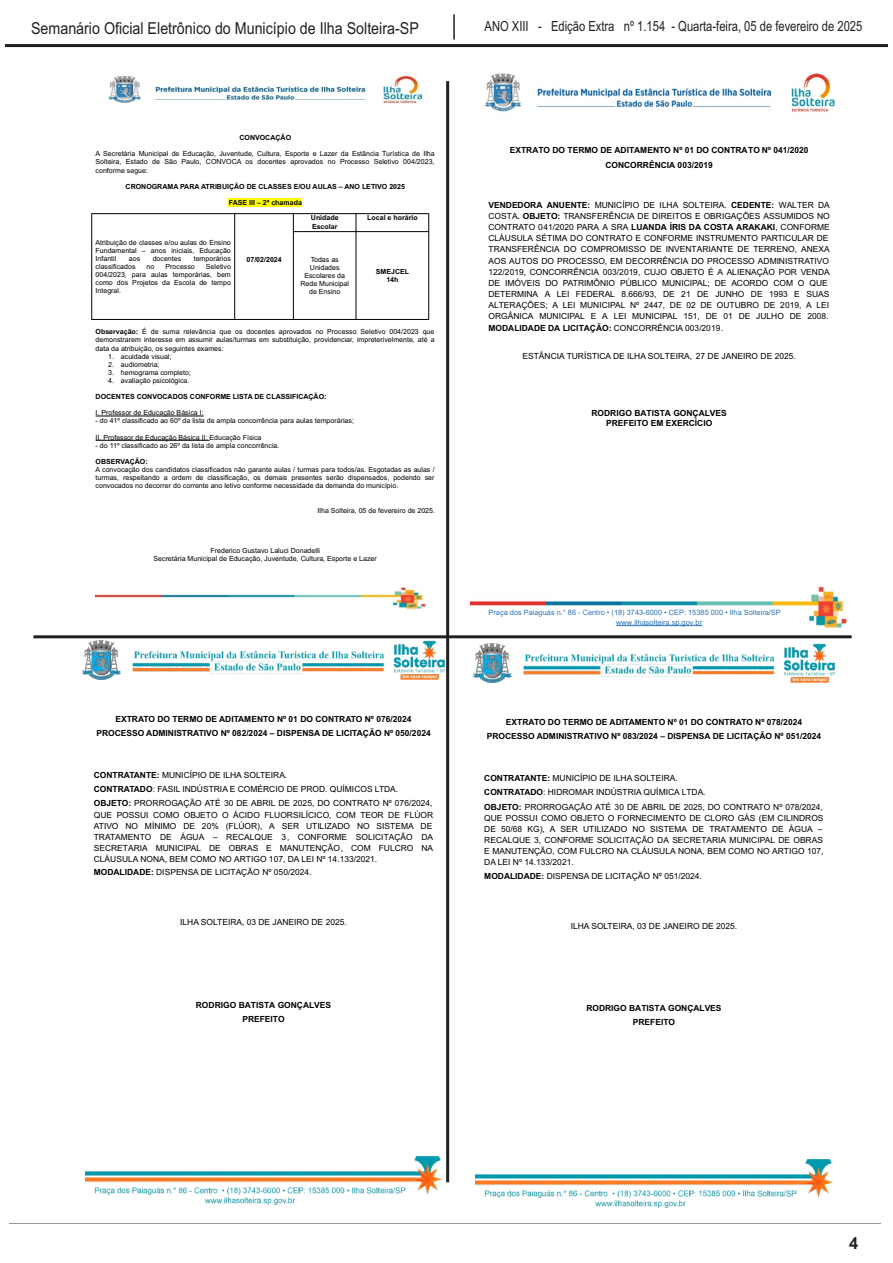
<style>
.page{position:relative;width:893px;height:1263px;background:#fff}
.page>*{position:absolute;margin:0;border:0;box-sizing:border-box;transform-origin:0 0}
.t1{font:16.5px "Arial";color:#231f20;scale:.86 1}
.t2{font:700 16.5px "Arial";color:#231f20}
.t3{font:13.95px "Arial";color:#231f20;scale:.8 1}
.t4{font:8.4px/11.1px "Arial";color:#000}
.t5{font:700 8.4px/13.8px "Arial";color:#000;text-align:center}
.t6{font:7.35px/9.8px "Arial";color:#2e74b5}
.t7{font:7.05px/8.1px "Arial";color:#000;text-align:justify}
.t8{font:700 7.05px/8.1px "Arial";color:#000}
.s1{font-weight:700}
</style>
<div class="page">
<hr style="left:5px;top:44px;width:883px;height:3px;background:#231f20">
<hr style="left:453px;top:14px;width:2px;height:26px;background:#231f20">
<hr style="left:9px;top:1223px;width:872px;height:1px;background:#949698">
<hr style="left:446px;top:81px;width:3px;height:1101px;background:#231f20">
<img style="left:108px;top:75px;width:315px;height:29px">
<div style="left:229px;top:198px;width:73px;height:8px;background:#ff0"></div>
<hr style="left:92px;top:213px;width:337px;height:1px;background:#000">
<hr style="left:293px;top:231px;width:136px;height:1px;background:#000">
<hr style="left:92px;top:319px;width:337px;height:1px;background:#000">
<hr style="left:91px;top:213px;width:1px;height:107px;background:#000">
<hr style="left:234px;top:213px;width:1px;height:107px;background:#000">
<hr style="left:293px;top:213px;width:1px;height:107px;background:#000">
<hr style="left:356px;top:213px;width:1px;height:107px;background:#000">
<hr style="left:428px;top:213px;width:1px;height:107px;background:#000">
<hr style="left:96px;top:416px;width:108px;height:1px;background:#000">
<hr style="left:96px;top:440px;width:113px;height:1px;background:#000">
<img style="left:96px;top:587px;width:330px;height:23px">
<img style="left:470px;top:586px;width:377px;height:43px">
<img style="left:484px;top:73px;width:351px;height:39px">
<hr style="left:616px;top:625px;width:86px;height:1px;background:#2e74b5">
<img style="left:83px;top:640px;width:361px;height:39px">
<img style="left:85px;top:1156px;width:357px;height:48px">
<img style="left:473px;top:643px;width:362px;height:39px">
<img style="left:476px;top:1159px;width:356px;height:48px">
<hr style="left:33px;top:635px;width:819px;height:3px;background:#231f20">
<h1 class="t1" style="left:31px;top:22px;width:452px">Semanário Oficial Eletrônico do Município de Ilha Solteira-SP</h1>
<h2 class="t3" style="left:484px;top:21px;width:474px">ANO XIII - Edição Extra nº 1.154 - Quarta-feira, 05 de fevereiro de 2025</h2>
<p class="t8" style="left:239px;top:134px;width:53px">CONVOCAÇÃO</p>
<p class="t7" style="left:96px;top:150px;width:341px">A Secretária Municipal de Educação, Juventude, Cultura, Esporte e Lazer da Estância Turística de Ilha Solteira, Estado de São Paulo, CONVOCA os docentes aprovados no Processo Seletivo 004/2023, conforme segue:</p>
<p class="t8" style="left:126px;top:183px;width:281px">CRONOGRAMA PARA ATRIBUIÇÃO DE CLASSES E/OU AULAS – ANO LETIVO 2025</p>
<p class="t8" style="left:229px;top:199px;width:75px">FASE III – 2ª chamada</p>
<p class="t7" style="left:96px;top:239px;width:137px">Atribuição de classes e/ou aulas do Ensino Fundamental – anos iniciais, Educação Infantil</p>
<p class="t7" style="left:129px;top:255px;width:13px">aos</p>
<p class="t7" style="left:153px;top:255px;width:30px">docentes</p>
<p class="t7" style="left:194px;top:255px;width:39px">temporários</p>
<p class="t7" style="left:96px;top:263px;width:41px">classificados</p>
<p class="t7" style="left:147px;top:263px;width:9px">no</p>
<p class="t7" style="left:166px;top:263px;width:31px">Processo</p>
<p class="t8" style="left:311px;top:215px;width:29px">Unidade<br>Escolar</p>
<p class="t8" style="left:367px;top:215px;width:52px">Local e horário</p>
<p class="t7" style="left:300px;top:256px;width:50px;text-align:center">Todas as<br>Unidades<br>Escolares da<br>Rede Municipal de Ensino</p>
<p class="t8" style="left:247px;top:256px;width:37px">07/02/2024</p>
<p class="t7" style="left:96px;top:263px;width:137px;text-indent:110px">Seletivo 004/2023, para aulas temporárias, bem como dos Projetos da Escola de tempo Integral.</p>
<p class="t8" style="left:376px;top:268px;width:35px;text-align:center">SMEJCEL<br>14h</p>
<p class="t7" style="left:96px;top:328px;width:341px"><span class="s1">Observação:</span> É de suma relevância que os docentes aprovados no Processo Seletivo 004/2023 que demonstrarem interesse em assumir aulas/turmas em substituição, providenciar, impreterivelmente, até a data da atribuição, os seguintes exames:</p>
<p class="t7" style="left:108px;top:353px;width:65px">1. acuidade visual;</p>
<p class="t7" style="left:108px;top:361px;width:53px">2. audiometria;</p>
<p class="t7" style="left:108px;top:369px;width:84px">3. hemograma completo;</p>
<p class="t7" style="left:108px;top:377px;width:83px">4. avaliação psicológica.</p>
<p class="t8" style="left:96px;top:393px;width:232px">DOCENTES CONVOCADOS CONFORME LISTA DE CLASSIFICAÇÃO:</p>
<p class="t7" style="left:96px;top:409px;width:110px">I. Professor de Educação Básica I:</p>
<p class="t7" style="left:96px;top:418px;width:260px">- do 41º classificado ao 60º da lista de ampla concorrência para aulas temporárias;</p>
<p class="t7" style="left:96px;top:434px;width:167px">II. Professor de Educação Básica II: Educação Física</p>
<p class="t7" style="left:96px;top:442px;width:185px">- do 11º classificado ao 26º da lista de ampla concorrência.</p>
<p class="t8" style="left:96px;top:458px;width:54px">OBSERVAÇÃO:</p>
<p class="t7" style="left:96px;top:466px;width:341px">A convocação dos candidatos classificados não garante aulas / turmas para todos/as. Esgotadas as aulas / turmas, respeitando a ordem de classificação, os demais presentes serão dispensados, podendo ser convocados no decorrer do corrente ano letivo conforme necessidade da demanda do município.</p>
<p class="t7" style="left:318px;top:507px;width:119px">Ilha Solteira, 05 de fevereiro de 2025.</p>
<p class="t7" style="left:154px;top:547px;width:225px;text-align:center">Frederico Gustavo Laluci Donadelli<br>Secretária Municipal de Educação, Juventude, Cultura, Esporte e Lazer</p>
<p class="t5" style="left:96px;top:713px;width:336px">EXTRATO DO TERMO DE ADITAMENTO Nº 01 DO CONTRATO Nº 076/2024<br>PROCESSO ADMINISTRATIVO Nº 082/2024 – DISPENSA DE LICITAÇÃO Nº 050/2024</p>
<p class="t4" style="left:94px;top:769px;width:340px;line-height:14.1px"><span class="s1">CONTRATANTE:</span> MUNICÍPIO DE ILHA SOLTEIRA.<br><span class="s1">CONTRATADO</span>: FASIL INDÚSTRIA E COMÉRCIO DE PROD. QUÍMICOS LTDA.<br><span class="s1">OBJETO:</span> PRORROGAÇÃO ATÉ 30 DE ABRIL DE 2025, DO CONTRATO Nº 076/2024,</p>
<p class="t4" style="left:94px;top:810px;width:341px;text-align:justify">QUE POSSUI COMO OBJETO O ÁCIDO FLUORSILÍCICO, COM TEOR DE FLÚOR ATIVO NO MÍNIMO DE 20% (FLÚOR), A SER UTILIZADO NO SISTEMA DE TRATAMENTO DE ÁGUA – RECALQUE 3, CONFORME SOLICITAÇÃO DA SECRETARIA MUNICIPAL DE OBRAS E MANUTENÇÃO, COM FULCRO NA CLÁUSULA NONA, BEM COMO NO ARTIGO 107, DA LEI Nº 14.133/2021.</p>
<p class="t4" style="left:94px;top:868px;width:219px"><span class="s1">MODALIDADE:</span> DISPENSA DE LICITAÇÃO Nº 050/2024.</p>
<p class="t4" style="left:180px;top:918px;width:168px">ILHA SOLTEIRA, 03 DE JANEIRO DE 2025.</p>
<p class="t5" style="left:196px;top:999px;width:137px">RODRIGO BATISTA GONÇALVES<br>PREFEITO</p>
<p class="t5" style="left:510px;top:144px;width:300px;line-height:14.5px">EXTRATO DO TERMO DE ADITAMENTO Nº 01 DO CONTRATO Nº 041/2020<br>CONCORRÊNCIA 003/2019</p>
<p class="t4" style="left:488px;top:200px;width:343px"><span class="s1">VENDEDORA ANUENTE:</span> MUNICÍPIO DE ILHA SOLTEIRA. <span class="s1">CEDENTE:</span> WALTER DA COSTA<span class="s1">. OBJETO:</span> TRANSFERÊNCIA DE DIREITOS E OBRIGAÇÕES ASSUMIDOS NO CONTRATO 041/2020 PARA A SRA <span class="s1">LUANDA ÍRIS DA COSTA ARAKAKI</span>, CONFORME CLÁUSULA SÉTIMA DO CONTRATO E CONFORME INSTRUMENTO PARTICULAR DE TRANSFERÊNCIA DO COMPROMISSO DE INVENTARIANTE DE TERRENO, ANEXA AOS AUTOS DO PROCESSO, EM DECORRÊNCIA DO PROCESSO ADMINISTRATIVO 122/2019, CONCORRÊNCIA 003/2019, CUJO OBJETO É A ALIENAÇÃO POR VENDA DE IMÓVEIS DO PATRIMÔNIO PÚBLICO MUNICIPAL; DE ACORDO COM O QUE DETERMINA A LEI FEDERAL 8.666/93, DE 21 DE JUNHO DE 1993 E SUAS ALTERAÇÕES; A LEI MUNICIPAL Nº 2447, DE 02 DE OUTUBRO DE 2019, A LEI ORGÂNICA MUNICIPAL E A LEI MUNICIPAL 151, DE 01 DE JULHO DE 2008.<br><span class="s1">MODALIDADE DA LICITAÇÃO:</span> CONCORRÊNCIA 003/2019.</p>
<p class="t4" style="left:522px;top:351px;width:275px">ESTÂNCIA TURÍSTICA DE ILHA SOLTEIRA, 27 DE JANEIRO DE 2025.</p>
<p class="t5" style="left:592px;top:409px;width:137px;line-height:9.8px">RODRIGO BATISTA GONÇALVES<br>PREFEITO EM EXERCÍCIO</p>
<p class="t6" style="left:616px;top:608px;width:166px;text-indent:-128px">Praça dos Paiaguás n.° 86 - Centro • (18) 3743-6000 • CEP: 15385 000 • Ilha Solteira/SP www.ilhasolteira.sp.gov.br</p>
<p class="t5" style="left:487px;top:716px;width:336px">EXTRATO DO TERMO DE ADITAMENTO Nº 01 DO CONTRATO Nº 078/2024<br>PROCESSO ADMINISTRATIVO Nº 083/2024 – DISPENSA DE LICITAÇÃO Nº 051/2024</p>
<p class="t4" style="left:484px;top:772px;width:340px;line-height:14.1px"><span class="s1">CONTRATANTE:</span> MUNICÍPIO DE ILHA SOLTEIRA.<br><span class="s1">CONTRATADO</span>: HIDROMAR INDÚSTRIA QUÍMICA LTDA.<br><span class="s1">OBJETO:</span> PRORROGAÇÃO ATÉ 30 DE ABRIL DE 2025, DO CONTRATO Nº 078/2024,</p>
<p class="t4" style="left:484px;top:813px;width:341px;text-align:justify">QUE POSSUI COMO OBJETO O FORNECIMENTO DE CLORO GÁS (EM CILINDROS DE 50/68 KG), A SER UTILIZADO NO SISTEMA DE TRATAMENTO DE ÁGUA – RECALQUE 3, CONFORME SOLICITAÇÃO DA SECRETARIA MUNICIPAL DE OBRAS E MANUTENÇÃO, COM FULCRO NA CLÁUSULA NONA, BEM COMO NO ARTIGO 107, DA LEI Nº 14.133/2021.</p>
<p class="t4" style="left:484px;top:871px;width:219px"><span class="s1">MODALIDADE:</span> DISPENSA DE LICITAÇÃO Nº 051/2024.</p>
<p class="t4" style="left:571px;top:921px;width:168px">ILHA SOLTEIRA, 03 DE JANEIRO DE 2025.</p>
<p class="t5" style="left:586px;top:1002px;width:137px">RODRIGO BATISTA GONÇALVES<br>PREFEITO</p>
<h1 class="t2" style="left:849px;top:1236px;width:11px">4</h1>
</div>
